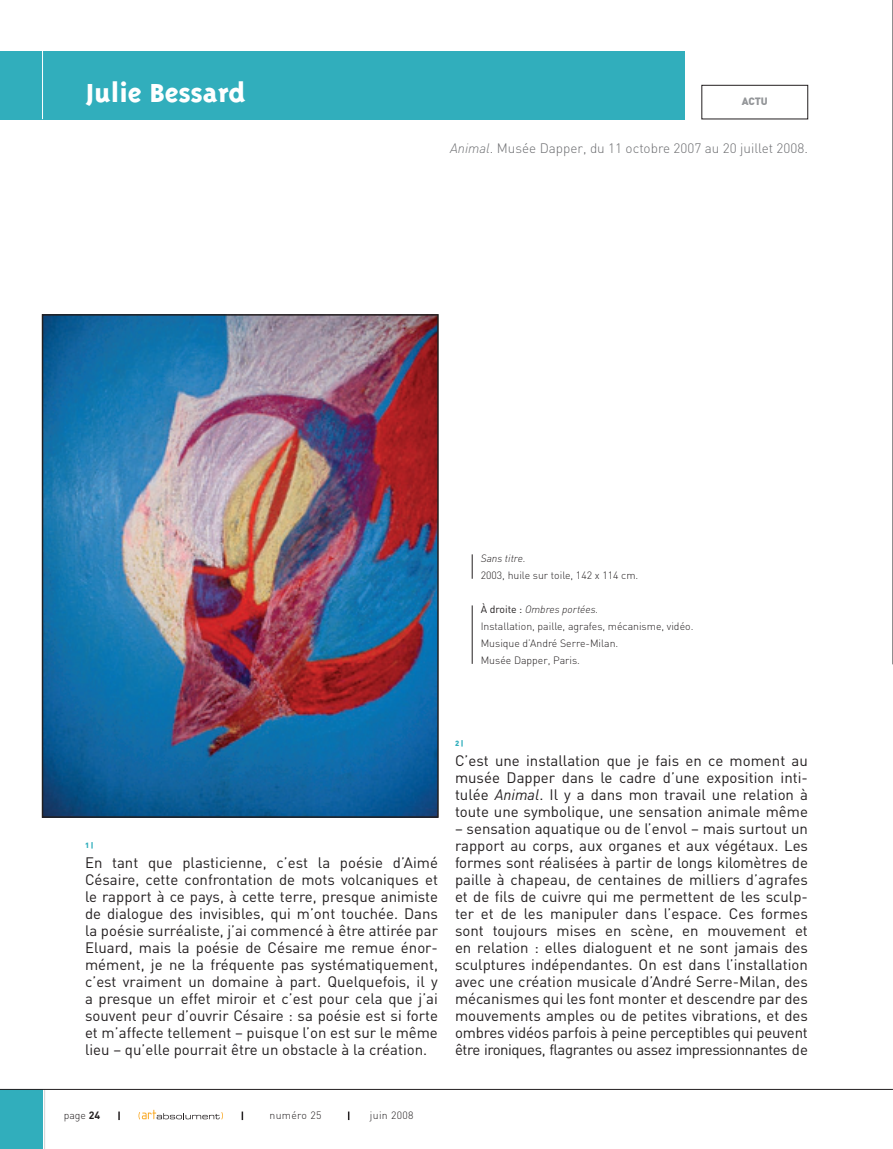
<style>
.page{position:relative;width:893px;height:1149px;background:#fff}
.page>*{position:absolute;margin:0;border:0;box-sizing:border-box;transform-origin:0 0}
.t1{font:800 30px "Triplex";color:#fff}
.t2{font:15px/17px "DIN";color:#231f20;text-align:justify}
.t3{font:300 13.5px "DIN";color:#6c6d70}
.t4{font:300 10.5px/17px "DIN";color:#231f20}
.t5{font:300 10.5px "DIN";letter-spacing:.03em;color:#231f20}
.t6{font:900 10.5px "DIN";color:#939598}
.t7{font:900 7.5px "DIN";color:#31aebc}
.s1{font-style:italic}
.s2{font-weight:400}
.s3{font-weight:700}
</style>
<div class="page">
<div style="left:0;top:1089px;width:43px;height:59px;background:#31aebc"></div>
<hr style="left:44px;top:1089px;width:1px;height:59px;background:#d1d2d4">
<hr style="left:0;top:1088px;width:893px;height:1px;background:#231f20">
<svg style="left:118px;top:1111px;width:2px;height:8px"></svg>
<svg style="left:139px;top:1109px;width:84px;height:10px"></svg>
<div style="left:702px;top:85px;width:106px;height:34px;border:1px solid #231f20"></div>
<div style="left:0;top:51px;width:685px;height:68px;background:#31aebc"></div>
<hr style="left:42px;top:0;width:1px;height:119px;background:#fff">
<svg style="left:892px;top:0;width:1px;height:663px"></svg>
<img style="left:45px;top:317px;width:391px;height:497px">
<div style="left:42px;top:314px;width:397px;height:503px;border:2px solid #231f20"></div>
<svg style="left:472px;top:554px;width:1px;height:24px"></svg>
<hr style="left:472px;top:605px;width:1px;height:58px;background:#231f20">
<p class="t1" style="left:85px;top:81px;width:162px">Julie Bessard</p>
<p class="t6" style="left:742px;top:97px;width:28px">ACTU</p>
<p class="t3" style="left:450px;top:143px;width:359px"><span class="s1">Animal</span>. Musée Dapper, du 11 octobre 2007 au 20 juillet 2008.</p>
<p class="t4" style="left:481px;top:550px;width:159px"><span class="s1">Sans titre.<br></span>2003, huile sur toile, 142 x 114 cm.</p>
<p class="t4" style="left:481px;top:601px;width:214px"><span class="s2">À droite :</span> <span class="s1">Ombres portées.<br></span>Installation, paille, agrafes, mécanisme, vidéo.<br>Musique d’André Serre-Milan.<br>Musée Dapper, Paris.</p>
<p class="t7" style="left:85px;top:842px;width:10px">1 |</p>
<p class="t2" style="left:85px;top:855px;width:354px">En tant que plasticienne, c’est la poésie d’Aimé Césaire, cette confrontation de mots volcaniques et le rapport à ce pays, à cette terre, presque animiste de dialogue des invisibles, qui m’ont touchée. Dans la poésie surréaliste, j’ai commencé à être attirée par Eluard, mais la poésie de Césaire me remue énor&shy;mément, je ne la fréquente pas systématiquement, c’est vraiment un domaine à part. Quelquefois, il y a presque un effet miroir et c’est pour cela que j’ai souvent peur d’ouvrir Césaire : sa poésie est si forte et m’affecte tellement – puisque l’on est sur le même lieu – qu’elle pourrait être un obstacle à la création.</p>
<p class="t7" style="left:455px;top:740px;width:10px">2 |</p>
<p class="t2" style="left:455px;top:753px;width:354px">C’est une installation que je fais en ce moment au musée Dapper dans le cadre d’une exposition inti&shy;tulée <span class="s1">Animal</span>. Il y a dans mon travail une relation à toute une symbolique, une sensation animale même</p>
<p class="t2" style="left:455px;top:821px;width:354px">– sensation aquatique ou de l’envol – mais surtout un rapport au corps, aux organes et aux végétaux. Les formes sont réalisées à partir de longs kilomètres de paille à chapeau, de centaines de milliers d’agrafes et de fils de cuivre qui me permettent de les sculp&shy;ter et de les manipuler dans l’espace. Ces formes sont toujours mises en scène, en mouvement et en relation : elles dialoguent et ne sont jamais des sculptures indépendantes. On est dans l’installation avec une création musicale d’André Serre-Milan, des mécanismes qui les font monter et descendre par des mouvements amples ou de petites vibrations, et des ombres vidéos parfois à peine perceptibles qui peuvent être ironiques, flagrantes ou assez impressionnantes de</p>
<p class="t4" style="left:64px;top:1107px;width:38px">page <span class="s3">24</span></p>
<p class="t5" style="left:270px;top:1111px;width:53px">numéro 25</p>
<p class="t5" style="left:370px;top:1111px;width:45px">juin 2008</p>
</div>
